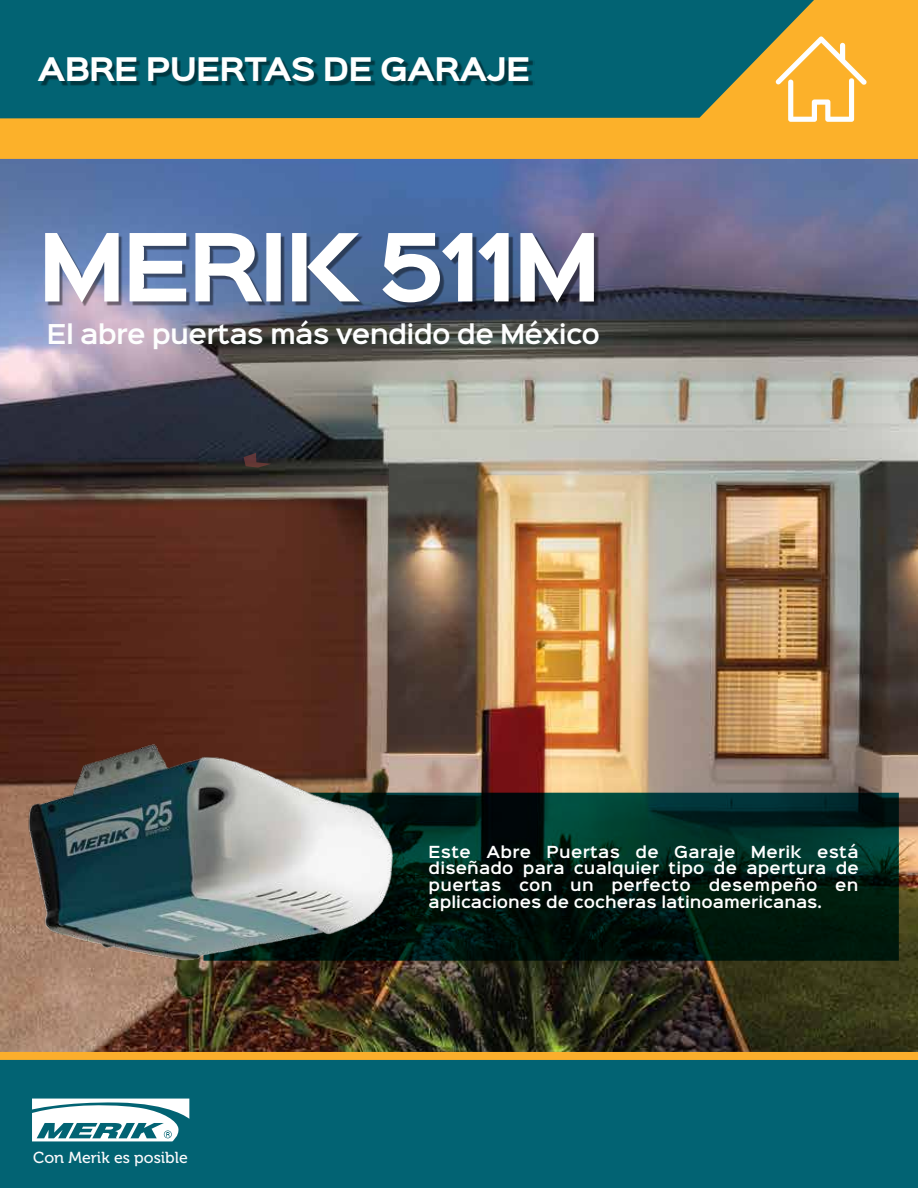
<style>
.page{position:relative;width:918px;height:1188px;background:#fff}
.page>*{position:absolute;margin:0;border:0;box-sizing:border-box;transform-origin:0 0}
.t1{font:700 84.45px "Sinkin Sans 700";letter-spacing:-.05em;color:#fff}
.t2{font:700 29.25px "Sinkin Sans 700";letter-spacing:-.03em;color:#fff}
.t3{font:600 24.6px "Sinkin Sans 600";letter-spacing:-.03em;color:#fdfefe}
.t4{font:15.9px "Museo 500";color:#fcfafc}
.t5{font:600 15px/16.8px "Sinkin Sans 600";color:#fff;text-align:justify}
</style>
<div class="page">
<img style="left:0;top:159px;width:918px;height:893px">
<div style="left:0;top:1057px;width:918px;height:131px;background:#026373"></div>
<img style="left:40px;top:227px;width:562px;height:107px">
<svg style="left:32px;top:1099px;width:157px;height:42px"></svg>
<div style="left:0;top:0;width:918px;height:159px;background:#fcb12a"></div>
<div style="left:0;top:0;width:814px;height:118px;background:#026373"></div>
<img style="left:40px;top:57px;width:494px;height:38px">
<div style="left:0;top:1052px;width:918px;height:8px;background:#fbae2c"></div>
<svg style="left:408px;top:793px;width:491px;height:168px;background:#001f17"></svg>
<svg style="left:776px;top:36px;width:91px;height:86px"></svg>
<svg style="left:244px;top:453px;width:27px;height:15px"></svg>
<img style="left:7px;top:735px;width:401px;height:242px">
<h2 class="t2" style="left:38px;top:54px;width:494px">ABRE PUERTAS DE GARAJE</h2>
<h1 class="t1" style="left:38px;top:223px;width:565px">MERIK 511M</h1>
<h3 class="t3" style="left:47px;top:313px;width:555px">El abre puertas más vendido de México</h3>
<p class="t4" style="left:33px;top:1149px;width:156px">Con Merik es posible</p>
<p class="t5" style="left:429px;top:842px;width:432px">Este Abre Puertas de Garaje Merik está diseñado para cualquier tipo de apertura de puertas con un perfecto desempeño en aplicaciones de cocheras latinoamericanas.</p>
</div>
